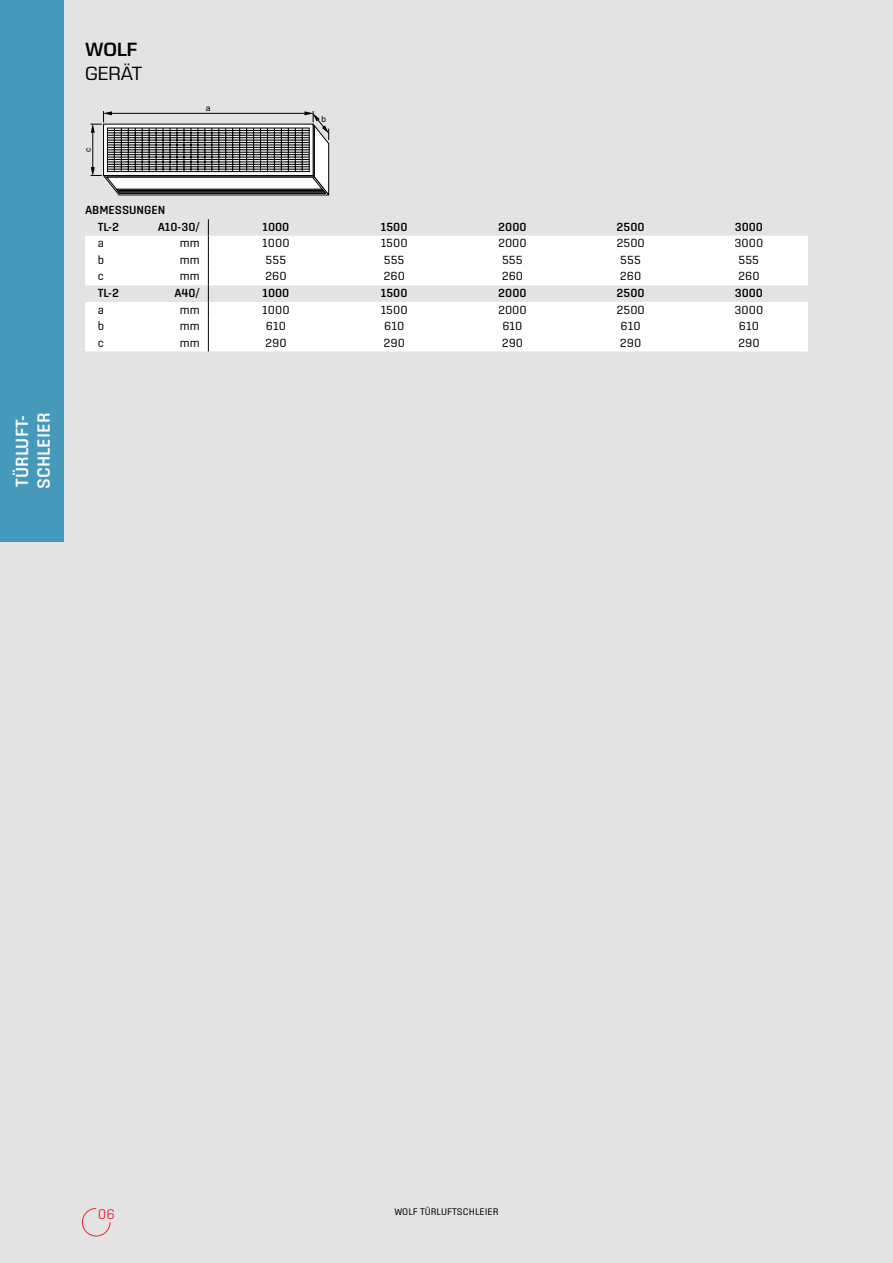
<style>
.page{position:relative;width:893px;height:1263px;background:#e3e3e3}
.page>*{position:absolute;margin:0;border:0;box-sizing:border-box;transform-origin:0 0}
.t1{font:19.5px "Eurostile Next LT Pro";color:#000}
.t2{font:600 19.5px "Eurostile Next LT Pro";color:#000}
.t3{font:500 18px/21.6px "Center";color:#fff}
.t4{font:300 14.25px "Center";color:#e62730}
.t5{font:12px "Center";color:#000}
.t6{font:500 12px/16.5px "Center";color:#000}
.t7{font:9.75px "Center";color:#000}
.t8{font:8.55px "Arial";color:#000}
</style>
<div class="page">
<div style="left:0;top:0;width:64px;height:541px;background:#4599ba"></div>
<svg style="left:90px;top:111px;width:240px;height:85px"></svg>
<hr style="left:314px;top:126px;width:1px;height:51px;background:#000">
<hr style="left:105px;top:177px;width:209px;height:1px;background:#000">
<svg style="left:85px;top:219px;width:723px;height:132px"></svg>
<svg style="left:82px;top:1208px;width:29px;height:29px"></svg>
<h2 class="t3" style="left:11px;top:489px;width:78px;rotate:-90deg">TÜRLUFT-<br>SCHLEIER</h2>
<h1 class="t2" style="left:85px;top:39px;width:54px">WOLF</h1>
<h1 class="t1" style="left:85px;top:62px;width:59px">GERÄT</h1>
<p class="t8" style="left:83px;top:152px;width:6px;rotate:-90deg">c</p>
<p class="t8" style="left:206px;top:103px;width:6px">a</p>
<p class="t8" style="left:321px;top:114px;width:6px">b</p>
<p class="t6" style="left:98px;top:202px;width:69px;text-indent:-13px">ABMESSUNGEN<br>TL-2</p>
<p class="t6" style="left:158px;top:218px;width:44px">A10-30/</p>
<p class="t6" style="left:263px;top:218px;width:28px">1000</p>
<p class="t6" style="left:381px;top:218px;width:28px">1500</p>
<p class="t6" style="left:498px;top:218px;width:30px">2000</p>
<p class="t6" style="left:617px;top:218px;width:30px">2500</p>
<p class="t6" style="left:735px;top:218px;width:30px">3000</p>
<p class="t5" style="left:98px;top:236px;width:8px">a</p>
<p class="t5" style="left:180px;top:236px;width:21px">mm</p>
<p class="t5" style="left:262px;top:236px;width:29px">1000</p>
<p class="t5" style="left:381px;top:236px;width:28px">1500</p>
<p class="t5" style="left:498px;top:236px;width:30px">2000</p>
<p class="t5" style="left:616px;top:236px;width:30px">2500</p>
<p class="t5" style="left:734px;top:236px;width:30px">3000</p>
<p class="t5" style="left:98px;top:253px;width:8px">b</p>
<p class="t5" style="left:180px;top:253px;width:21px">mm</p>
<p class="t5" style="left:266px;top:253px;width:22px">555</p>
<p class="t5" style="left:384px;top:253px;width:22px">555</p>
<p class="t5" style="left:502px;top:253px;width:22px">555</p>
<p class="t5" style="left:620px;top:253px;width:22px">555</p>
<p class="t5" style="left:738px;top:253px;width:22px">555</p>
<p class="t5" style="left:98px;top:269px;width:8px">c</p>
<p class="t5" style="left:180px;top:269px;width:21px">mm</p>
<p class="t5" style="left:265px;top:269px;width:23px">260</p>
<p class="t5" style="left:383px;top:269px;width:23px">260</p>
<p class="t5" style="left:502px;top:269px;width:23px">260</p>
<p class="t5" style="left:620px;top:269px;width:23px">260</p>
<p class="t5" style="left:738px;top:269px;width:23px">260</p>
<p class="t6" style="left:98px;top:284px;width:23px">TL-2</p>
<p class="t6" style="left:174px;top:284px;width:27px">A40/</p>
<p class="t6" style="left:263px;top:284px;width:28px">1000</p>
<p class="t6" style="left:381px;top:284px;width:28px">1500</p>
<p class="t6" style="left:498px;top:284px;width:30px">2000</p>
<p class="t6" style="left:617px;top:284px;width:30px">2500</p>
<p class="t6" style="left:735px;top:284px;width:30px">3000</p>
<p class="t5" style="left:98px;top:303px;width:8px">a</p>
<p class="t5" style="left:180px;top:303px;width:21px">mm</p>
<p class="t5" style="left:262px;top:303px;width:29px">1000</p>
<p class="t5" style="left:381px;top:303px;width:28px">1500</p>
<p class="t5" style="left:498px;top:303px;width:30px">2000</p>
<p class="t5" style="left:616px;top:303px;width:30px">2500</p>
<p class="t5" style="left:734px;top:303px;width:30px">3000</p>
<p class="t5" style="left:98px;top:319px;width:8px">b</p>
<p class="t5" style="left:180px;top:319px;width:21px">mm</p>
<p class="t5" style="left:266px;top:319px;width:22px">610</p>
<p class="t5" style="left:384px;top:319px;width:22px">610</p>
<p class="t5" style="left:502px;top:319px;width:22px">610</p>
<p class="t5" style="left:621px;top:319px;width:22px">610</p>
<p class="t5" style="left:739px;top:319px;width:22px">610</p>
<p class="t5" style="left:98px;top:336px;width:8px">c</p>
<p class="t5" style="left:180px;top:336px;width:21px">mm</p>
<p class="t5" style="left:265px;top:336px;width:23px">290</p>
<p class="t5" style="left:383px;top:336px;width:23px">290</p>
<p class="t5" style="left:502px;top:336px;width:23px">290</p>
<p class="t5" style="left:620px;top:336px;width:23px">290</p>
<p class="t5" style="left:738px;top:336px;width:23px">290</p>
<p class="t4" style="left:98px;top:1206px;width:19px">06</p>
<p class="t7" style="left:394px;top:1206px;width:106px">WOLF TÜRLUFTSCHLEIER</p>
</div>
